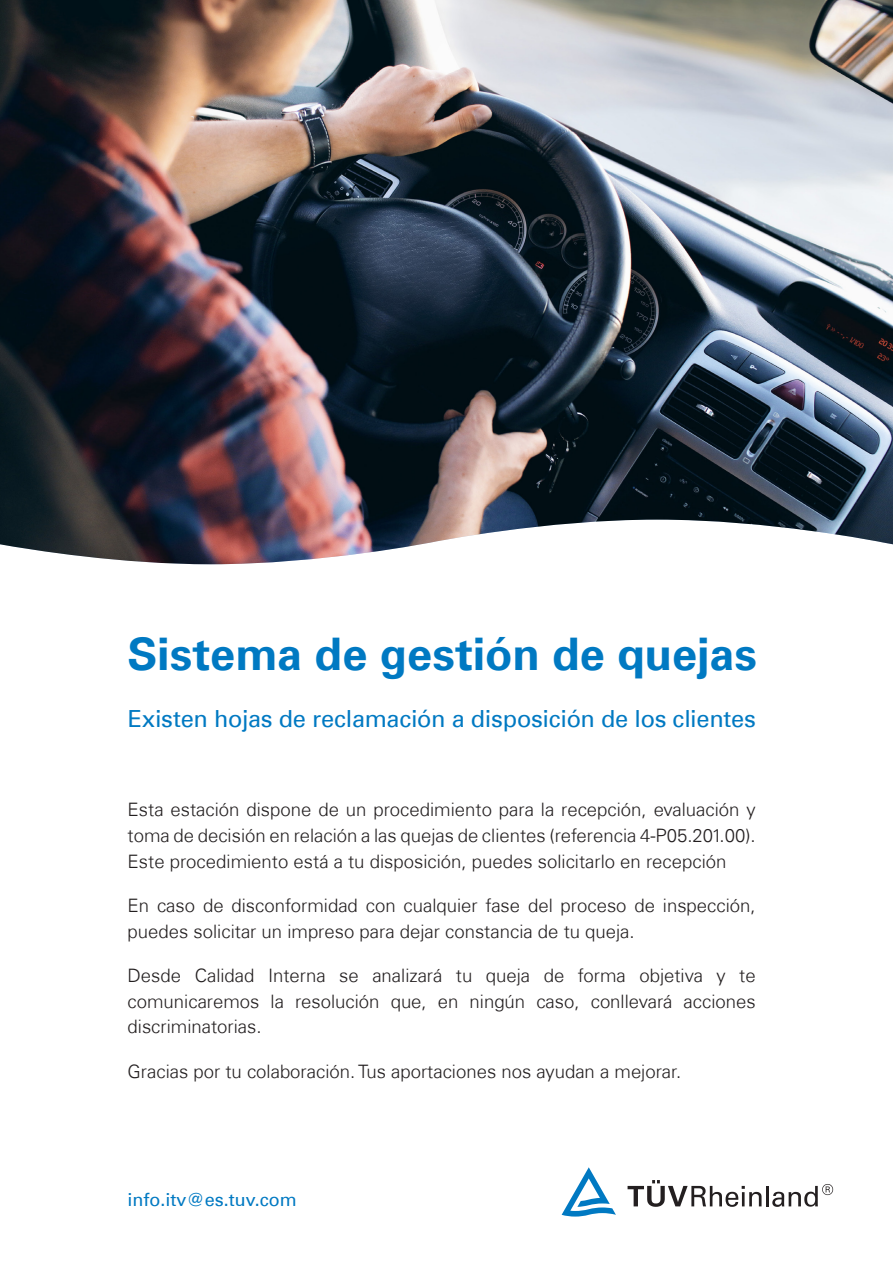
<style>
.page{position:relative;width:893px;height:1263px;background:#fff}
.page>*{position:absolute;margin:0;border:0;box-sizing:border-box;transform-origin:0 0}
._01_Headline{font:700 45px "Univers Com 65";color:#0079c2}
._02_Subheadline___In{font:23.55px "Univers Com 55 Roman";letter-spacing:-.01em;color:#0079c2}
._03_párrafo_texto{font:300 18.6px/25.5px "Univers Com 45";color:#231f20;text-align:justify}
._03_párrafo_texto-2{font:18px "Univers Com 55 Roman";color:#0079c2}
</style>
<div class="page">
<img style="left:0;top:0;width:893px;height:564px">
<svg style="left:628px;top:1180px;width:133px;height:27px"></svg>
<hr style="left:766px;top:1186px;width:3px;height:20px;background:#231f20">
<svg style="left:772px;top:1184px;width:61px;height:23px"></svg>
<svg style="left:562px;top:1167px;width:54px;height:49px"></svg>
<p class="_01_Headline" style="left:128px;top:627px;width:631px">Sistema de gestión de quejas</p>
<p class="_02_Subheadline___In" style="left:128px;top:705px;width:630px">Existen hojas de reclamación a disposición de los clientes</p>
<p class="_03_párrafo_texto" style="left:128px;top:797px;width:630px">Esta estación dispone de un procedimiento para la recepción, evaluación y toma de decisión en relación a las quejas de clientes (referencia 4-P05.201.00).<br>Este procedimiento está a tu disposición, puedes solicitarlo en recepción</p>
<p class="_03_párrafo_texto" style="left:128px;top:893px;width:630px">En caso de disconformidad con cualquier fase del proceso de inspección, puedes solicitar un impreso para dejar constancia de tu queja.</p>
<p class="_03_párrafo_texto" style="left:128px;top:963px;width:630px">Desde Calidad Interna se analizará tu queja de forma objetiva y te comunicaremos la resolución que, en ningún caso, conllevará acciones discriminatorias.</p>
<p class="_03_párrafo_texto" style="left:128px;top:1059px;width:555px">Gracias por tu colaboración. Tus aportaciones nos ayudan a mejorar.</p>
<p class="_03_párrafo_texto-2" style="left:128px;top:1188px;width:171px">info.itv@es.tuv.com</p>
</div>
